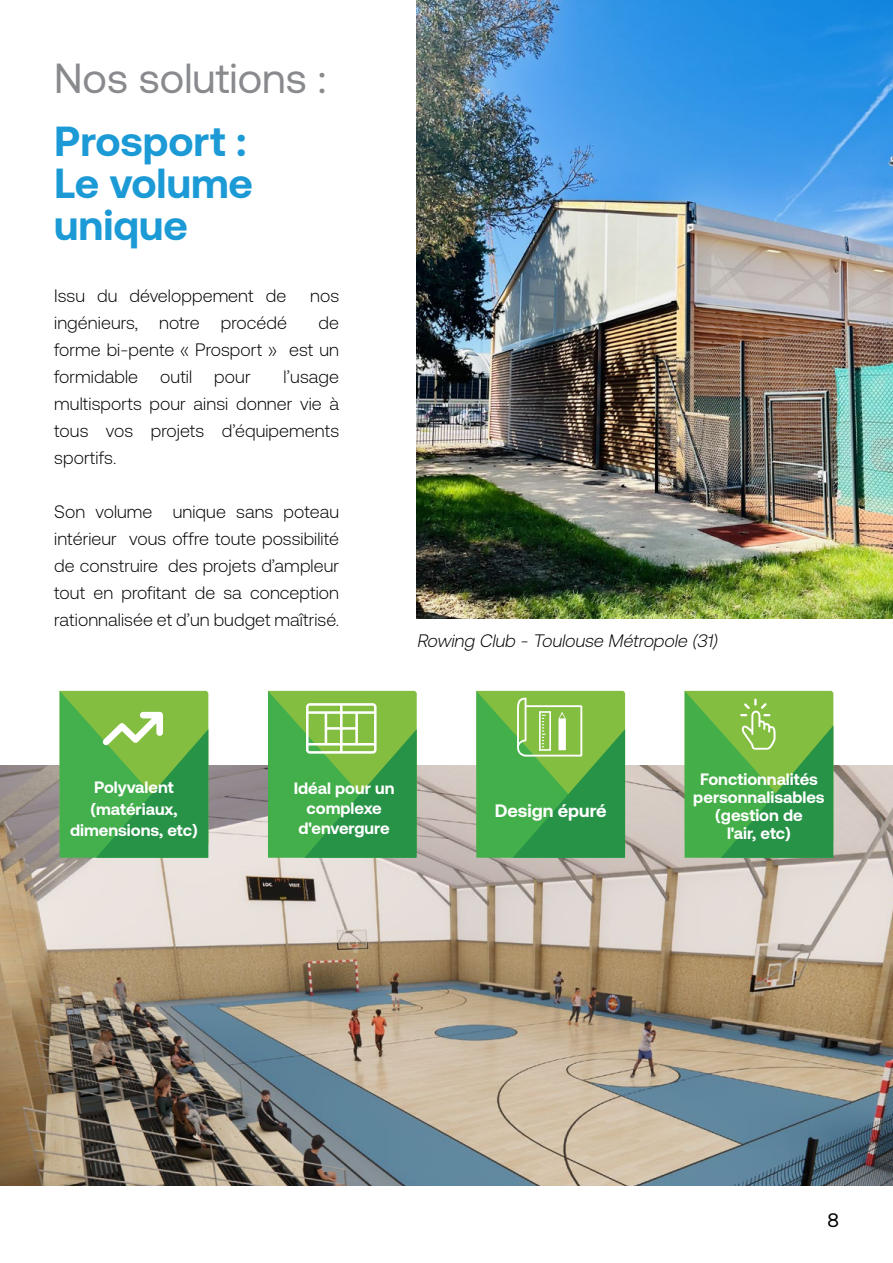
<style>
.page{position:relative;width:893px;height:1263px;background:#fff}
.page>*{position:absolute;margin:0;border:0;box-sizing:border-box;transform-origin:0 0}
.t1{font:700 42px/42px "Aeonik Pro";color:#1c9ad6}
.t2{font:42px "Aeonik Pro";color:#888a8d}
.t3{font:19.5px "Aeonik Pro";color:#000}
.t4{font:300 18px/27px "Aeonik Pro";letter-spacing:.005em;color:#000;text-align:justify}
.t5{font:italic 300 18px "Aeonik Pro";color:#000}
.t6{font:700 18px "Aeonik Pro";color:#fff}
.t7{font:700 16.5px/18px "Aeonik Pro";color:#fff;text-align:center}
</style>
<div class="page">
<img style="left:0;top:765px;width:893px;height:420px">
<img style="left:417px;top:0;width:476px;height:618px">
<svg style="left:685px;top:691px;width:148px;height:167px"></svg>
<svg style="left:60px;top:691px;width:148px;height:167px"></svg>
<svg style="left:268px;top:691px;width:149px;height:167px"></svg>
<svg style="left:476px;top:691px;width:149px;height:167px"></svg>
<h1 class="t2" style="left:54px;top:56px;width:274px">Nos solutions :</h1>
<h1 class="t1" style="left:54px;top:120px;width:200px">Prosport :<br>Le volume unique</h1>
<p class="t4" style="left:54px;top:282px;width:234px">Issu du développement de</p>
<p class="t4" style="left:310px;top:282px;width:30px">nos</p>
<p class="t4" style="left:54px;top:309px;width:234px">ingénieurs, notre procédé</p>
<p class="t4" style="left:54px;top:309px;width:286px;text-indent:264px">de forme bi-pente « Prosport » est un formidable outil pour</p>
<p class="t4" style="left:54px;top:363px;width:286px;text-indent:229px">l’usage multisports pour ainsi donner vie à tous vos projets d’équipements sportifs.</p>
<p class="t4" style="left:54px;top:498px;width:286px">Son volume unique sans poteau intérieur vous offre toute possibilité de construire des projets d’ampleur tout en profitant de sa conception rationnalisée et d’un budget maîtrisé.</p>
<p class="t5" style="left:417px;top:631px;width:306px">Rowing Club - Toulouse Métropole (31)</p>
<p class="t7" style="left:70px;top:776px;width:129px;line-height:21.6px">Polyvalent (matériaux, dimensions, etc)</p>
<p class="t7" style="left:294px;top:778px;width:102px;line-height:19.8px">Idéal pour un complexe d'envergure</p>
<p class="t6" style="left:495px;top:801px;width:113px">Design épuré</p>
<p class="t7" style="left:693px;top:770px;width:133px">Fonctionnalités personnalisables (gestion de<br>l'air, etc)</p>
<p class="t3" style="left:827px;top:1209px;width:13px">8</p>
</div>
